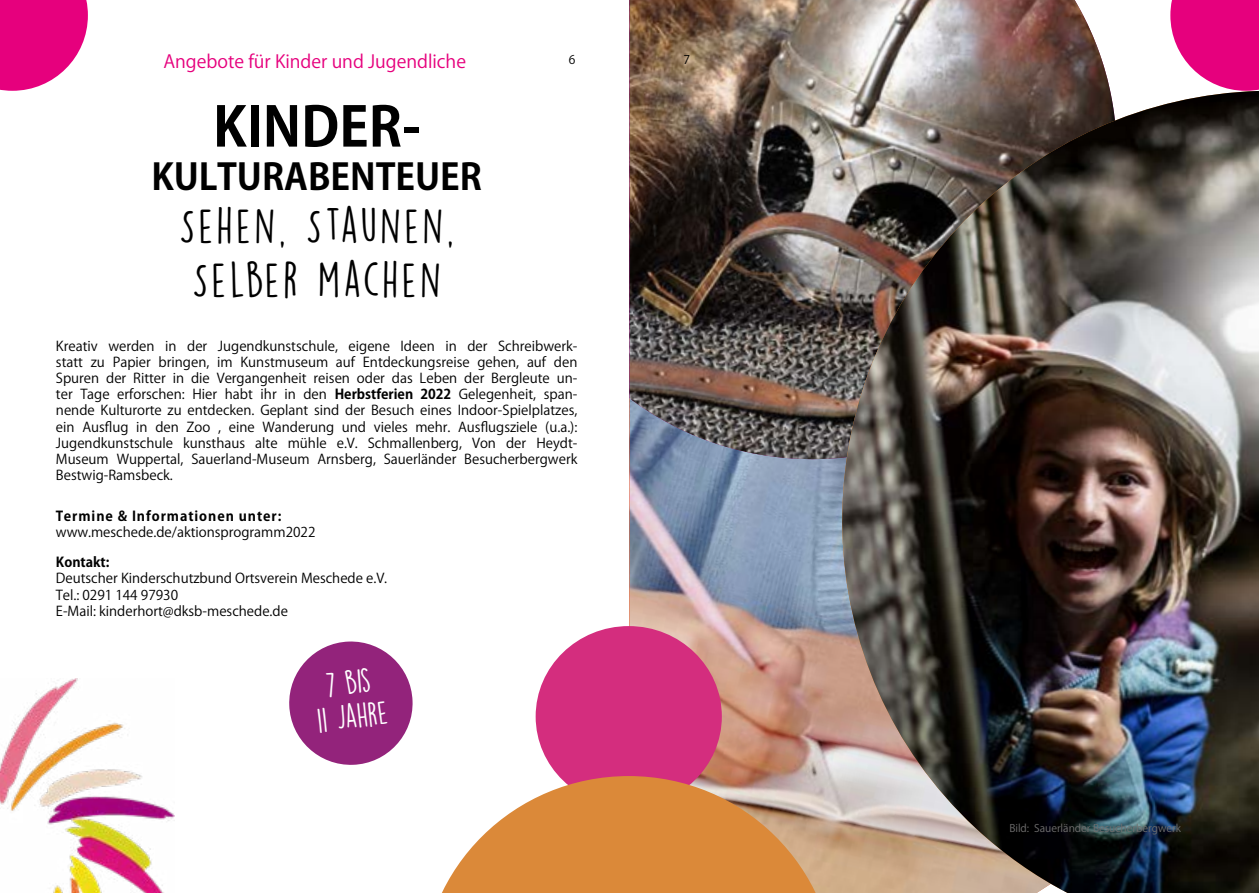
<style>
.page{position:relative;width:1259px;height:893px;background:#fff}
.page>*{position:absolute;margin:0;border:0;box-sizing:border-box;transform-origin:0 0}
.t1{font:700 54px "Koz Go Pro";color:#000}
.t2{font:45px/54px "DK Lemon Yellow Sun";letter-spacing:.07em;color:#000}
.t3{font:700 36px "Koz Go Pro";color:#000}
.t4{font:30px/34.5px "DK Lemon Yellow Sun";color:#fff;text-align:center}
.t5{font:18px "Koz Go Pro";color:#e6007d}
.t6{font:13.5px/16.2px "Koz Go Pro";color:#000;text-align:justify}
.t7{font:700 13.5px "Koz Go Pro";letter-spacing:.07em;color:#000}
.t8{font:700 13.5px "Koz Go Pro";color:#000}
.t9{font:12px "Koz Go Pro";color:#000}
.t10{font:10.5px "Koz Go Pro";color:#706f6f}
.s1{font-weight:700}
</style>
<div class="page">
<img style="left:0;top:679px;width:175px;height:214px">
<svg style="left:0;top:0;width:88px;height:91px;background:#e92690"></svg>
<div style="left:1170px;top:0;width:89px;height:44px;background:#e6007d"></div>
<img style="left:629px;top:471px;width:168px;height:305px">
<img style="left:629px;top:0;width:467px;height:471px">
<svg style="left:797px;top:44px;width:462px;height:47px"></svg>
<img style="left:797px;top:91px;width:462px;height:802px">
<div style="left:535px;top:626px;width:187px;height:181px;background:#d42d7e;border-radius:50%"></div>
<svg style="left:442px;top:776px;width:393px;height:117px;background:#db9d63"></svg>
<svg style="left:289px;top:641px;width:124px;height:124px"></svg>
<h3 class="t5" style="left:163px;top:50px;width:304px">Angebote für Kinder und Jugendliche</h3>
<p class="t9" style="left:569px;top:51px;width:8px">6</p>
<p class="t9" style="left:683px;top:51px;width:8px">7</p>
<h1 class="t1" style="left:213px;top:92px;width:209px">KINDER-</h1>
<h3 class="t3" style="left:151px;top:153px;width:332px">KULTURABENTEUER</h3>
<h2 class="t2" style="left:179px;top:198px;width:276px">Sehen, Staunen,<br>Selber machen</h2>
<p class="t6" style="left:56px;top:338px;width:523px">Kreativ werden in der Jugendkunstschule, eigene Ideen in der Schreibwerk&shy;statt zu Papier bringen, im Kunstmuseum auf Entdeckungsreise gehen, auf den Spuren der Ritter in die Vergangenheit reisen oder das Leben der Bergleute un&shy;ter Tage erforschen: Hier habt ihr in den <span class="s1">Herbstferien 2022</span> Gelegenheit, span&shy;nende Kulturorte zu entdecken. Geplant sind der Besuch eines Indoor-Spielplatzes, ein Ausflug in den Zoo , eine Wanderung und vieles mehr. Ausflugsziele (u.a.):<br>Jugendkunstschule kunsthaus alte mühle e.V. Schmallenberg, Von der Heydt-Museum Wuppertal, Sauerland-Museum Arnsberg, Sauerländer Besucherbergwerk Bestwig-Ramsbeck.</p>
<p class="t7" style="left:56px;top:508px;width:227px">Termine &amp; Informationen unter:</p>
<p class="t6" style="left:56px;top:525px;width:261px">www.meschede.de/aktionsprogramm2022</p>
<p class="t8" style="left:56px;top:553px;width:55px">Kontakt:</p>
<p class="t6" style="left:56px;top:571px;width:333px;text-align:left">Deutscher Kinderschutzbund Ortsverein Meschede e.V.<br>Tel.: 0291 144 97930<br>E-Mail: kinderhort@dksb-meschede.de</p>
<h3 class="t4" style="left:311px;top:669px;width:72px;rotate:-7deg">7 bis<br>11 Jahre</h3>
<p class="t10" style="left:1009px;top:822px;width:173px">Bild: Sauerländer Besucherbergwerk</p>
</div>
